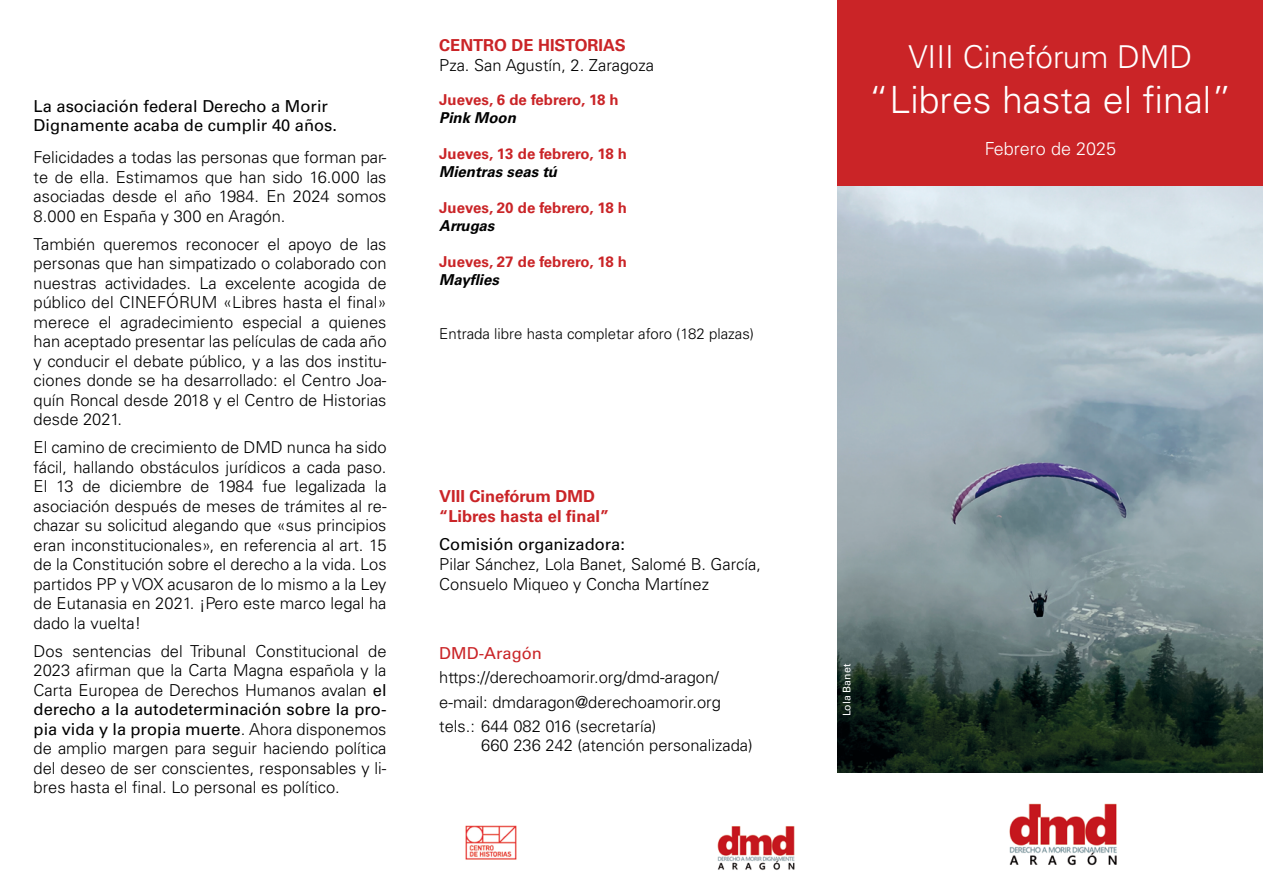
<style>
.page{position:relative;width:1263px;height:893px;background:#fff}
.page>*{position:absolute;margin:0;border:0;box-sizing:border-box;transform-origin:0 0}
.t1{font:300 37.5px "Univers LT Std";color:#fff}
.t2{font:300 31.5px "Univers LT Std";color:#fff}
.t3{font:300 18px "Univers LT Std";color:#fff}
.t4{font:300 16.5px/19.5px "Univers LT Std";color:#000;text-align:justify}
.t5{font:16.5px/19.5px "Univers LT Std";color:#000}
.t6{font:700 16.5px/19.8px "Univers LT Std";color:#ca2427}
.t7{font:16.5px "Univers LT Std";color:#ca2427}
.t8{font:700 15px "Univers LT Std";color:#ca2427}
.t9{font:300 15px "Univers LT Std";color:#000}
.t10{font:italic 700 15px "Univers LT Std";color:#000}
.t11{font:10.5px "Univers LT Std";color:#fff}
.s1{font-weight:400}
</style>
<div class="page">
<div style="left:838px;top:0;width:425px;height:188px;background:#ca2427"></div>
<img style="left:1009px;top:803px;width:108px;height:63px">
<img style="left:717px;top:826px;width:78px;height:44px">
<img style="left:838px;top:186px;width:425px;height:586px">
<img style="left:465px;top:825px;width:52px;height:35px">
<p class="t6" style="left:439px;top:36px;width:188px">CENTRO DE HISTORIAS</p>
<p class="t4" style="left:439px;top:55px;width:216px">Pza. San Agustín, 2. Zaragoza</p>
<p class="t8" style="left:439px;top:91px;width:181px">Jueves, 6 de febrero, 18 h</p>
<p class="t10" style="left:439px;top:109px;width:78px">Pink Moon</p>
<p class="t8" style="left:439px;top:145px;width:189px">Jueves, 13 de febrero, 18 h</p>
<p class="t10" style="left:439px;top:163px;width:119px">Mientras seas tú</p>
<p class="t8" style="left:439px;top:199px;width:189px">Jueves, 20 de febrero, 18 h</p>
<p class="t10" style="left:439px;top:217px;width:57px">Arrugas</p>
<p class="t8" style="left:439px;top:253px;width:189px">Jueves, 27 de febrero, 18 h</p>
<p class="t10" style="left:439px;top:271px;width:61px">Mayflies</p>
<p class="t5" style="left:34px;top:96px;width:305px">La asociación federal Derecho a Morir<br>Dignamente acaba de cumplir 40 años.</p>
<p class="t4" style="left:34px;top:148px;width:354px">Felicidades a todas las personas que forman par&shy;te de ella. Estimamos que han sido 16.000 las asociadas desde el año 1984. En 2024 somos 8.000 en España y 300 en Aragón.</p>
<p class="t4" style="left:34px;top:234px;width:354px">También queremos reconocer el apoyo de las personas que han simpatizado o colaborado con nuestras actividades. La excelente acogida de público del CINEFÓRUM «Libres hasta el final» merece el agradecimiento especial a quienes han aceptado presentar las películas de cada año y conducir el debate público, y a las dos institu&shy;ciones donde se ha desarrollado: el Centro Joa&shy;quín Roncal desde 2018 y el Centro de Historias desde 2021.</p>
<p class="t4" style="left:34px;top:438px;width:354px">El camino de crecimiento de DMD nunca ha sido fácil, hallando obstáculos jurídicos a cada paso.<br>El 13 de diciembre de 1984 fue legalizada la asociación después de meses de trámites al re&shy;chazar su solicitud alegando que «sus principios eran inconstitucionales», en referencia al art. 15 de la Constitución sobre el derecho a la vida. Los partidos PP y VOX acusaron de lo mismo a la Ley de Eutanasia en 2021. ¡Pero este marco legal ha dado la vuelta!</p>
<p class="t4" style="left:34px;top:641px;width:354px">Dos sentencias del Tribunal Constitucional de 2023 afirman que la Carta Magna española y la Carta Europea de Derechos Humanos avalan <span class="s1">el derecho a la autodeterminación sobre la pro&shy;pia vida y la propia muerte</span>. Ahora disponemos de amplio margen para seguir haciendo política del deseo de ser conscientes, responsables y li&shy;bres hasta el final. Lo personal es político.</p>
<p class="t7" style="left:439px;top:644px;width:104px">DMD-Aragón</p>
<p class="t9" style="left:439px;top:325px;width:316px">Entrada libre hasta completar aforo (182 plazas)</p>
<p class="t6" style="left:439px;top:486px;width:172px">VIII Cinefórum DMD “Libres hasta el final”</p>
<p class="t5" style="left:439px;top:534px;width:187px">Comisión organizadora:</p>
<p class="t4" style="left:439px;top:554px;width:323px">Pilar Sánchez, Lola Banet, Salomé B. García,<br>Consuelo Miqueo y Concha Martínez</p>
<p class="t4" style="left:439px;top:666px;width:283px;line-height:24px;text-align:left">https://derechoamorir.org/dmd-aragon/ e-mail: dmdaragon@derechoamorir.org tels.: 644 082 016 (secretaría)</p>
<p class="t4" style="left:481px;top:736px;width:273px">660 236 242 (atención personalizada)</p>
<h2 class="t2" style="left:908px;top:38px;width:285px">VIII Cinefórum DMD</h2>
<h1 class="t1" style="left:869px;top:77px;width:365px">“Libres hasta el final”</h1>
<p class="t3" style="left:985px;top:137px;width:133px">Febrero de 2025</p>
<p class="t11" style="left:841px;top:716px;width:54px;rotate:-90deg">Lola Banet</p>
</div>
